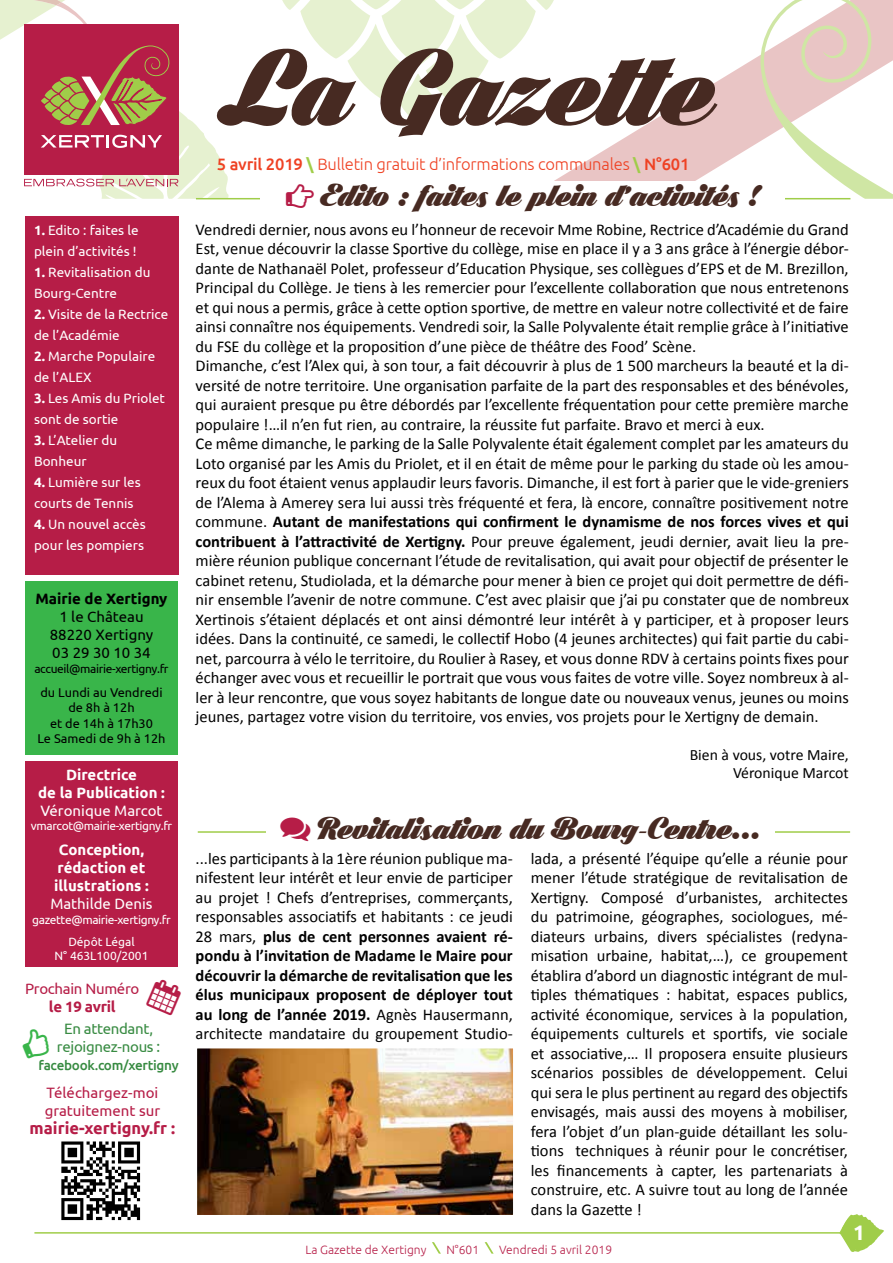
<style>
.page{position:relative;width:893px;height:1263px;background:#fff}
.page>*{position:absolute;margin:0;border:0;box-sizing:border-box;transform-origin:0 0}
.t1{font:120px "Black Larch PERSONALUSEONLY";color:#472a22}
.t2{font:34.5px "Black Larch PERSONALUSEONLY";color:#472a22}
.t3{font:700 21px "Ubuntu";color:#fff}
.t4{font:16.5px/19.5px "Calibri";color:#000;text-align:justify}
.t5{font:300 16.5px "Ubuntu";letter-spacing:-.01em;color:#ef4123}
.t6{font:700 16.5px "Ubuntu";color:#b61d47}
.t7{font:15.75px/18.8px "Calibri";color:#000;text-align:right}
.t8{font:700 15px/18px "Ubuntu";color:#fff;text-align:center}
.t9{font:15px/18px "Ubuntu";color:#000;text-align:center}
.t10{font:15px/18px "Ubuntu";color:#b61d47}
.t11{font:15px "Ubuntu";color:#fff}
.t12{font:15px/18px "Ubuntu";letter-spacing:-.02em;color:#388b42;text-align:center}
.t13{font:700 15px "Ubuntu";color:#000}
.t14{font:15px "Ubuntu";letter-spacing:-.02em;color:#b61d47}
.t15{font:700 15px "Ubuntu";letter-spacing:-.02em;color:#b61d47}
.t16{font:13.5px/21px "Ubuntu";color:#fff}
.t17{font:500 13.5px "Ubuntu";letter-spacing:-.02em;color:#388b42}
.t18{font:12.75px/15.3px "Ubuntu";color:#000;text-align:center}
.t19{font:12px/21.6px "Ubuntu";letter-spacing:-.03em;color:#fff;text-align:center}
.t20{font:300 12px "Ubuntu";color:#b61d47}
.t21{font:12px "Ubuntu";letter-spacing:-.03em;color:#000}
.t22{font:12px "Ubuntu";color:#fff}
.s1{font-weight:700}
.s2{font-weight:500}
.s3{font-weight:700;color:#a0cd49}
</style>
<div class="page">
<svg style="left:432px;top:1242px;width:9px;height:11px"></svg>
<svg style="left:485px;top:1242px;width:8px;height:11px"></svg>
<hr style="left:34px;top:1232px;width:811px;height:1px;background:#a0cd49">
<svg style="left:282px;top:0;width:242px;height:124px"></svg>
<svg style="left:524px;top:0;width:236px;height:181px"></svg>
<svg style="left:760px;top:0;width:133px;height:199px"></svg>
<svg style="left:0;top:0;width:229px;height:199px"></svg>
<div style="left:26px;top:216px;width:153px;height:358px;background:#b61d47"></div>
<div style="left:26px;top:581px;width:152px;height:174px;background:#39b54a"></div>
<div style="left:25px;top:761px;width:153px;height:206px;background:#b61d47"></div>
<img style="left:62px;top:1141px;width:79px;height:80px">
<hr style="left:196px;top:198px;width:654px;height:1px;background:#a0cd49">
<div style="left:260px;top:182px;width:525px;height:34px;background:#fff"></div>
<svg style="left:839px;top:1214px;width:45px;height:38px"></svg>
<hr style="left:198px;top:831px;width:652px;height:2px;background:#a0cd49">
<div style="left:267px;top:814px;width:508px;height:37px;background:#fff"></div>
<img style="left:199px;top:1050px;width:312px;height:163px">
<div style="left:196px;top:1047px;width:318px;height:169px;border:2px solid #fff"></div>
<p class="t16" style="left:34px;top:219px;width:106px"><span class="s1">1.</span> Edito : faites le plein d’activités !</p>
<p class="t16" style="left:34px;top:261px;width:118px"><span class="s1">1.</span> Revitalisation du<br>Bourg-Centre</p>
<p class="t16" style="left:34px;top:303px;width:136px"><span class="s1">2.</span> Visite de la Rectrice de l’Académie</p>
<p class="t16" style="left:34px;top:345px;width:123px"><span class="s1">2.</span> Marche Populaire de l’ALEX</p>
<p class="t16" style="left:34px;top:387px;width:133px"><span class="s1">3.</span> Les Amis du Priolet sont de sortie</p>
<p class="t16" style="left:34px;top:429px;width:85px"><span class="s1">3.</span> L’Atelier du<br>Bonheur</p>
<p class="t16" style="left:34px;top:471px;width:108px"><span class="s1">4.</span> Lumière sur les courts de Tennis</p>
<p class="t16" style="left:34px;top:513px;width:113px"><span class="s1">4.</span> Un nouvel accès pour les pompiers</p>
<p class="t13" style="left:36px;top:590px;width:133px">Mairie de Xertigny</p>
<p class="t9" style="left:50px;top:607px;width:105px">1 le Château<br>88220 Xertigny<br>03 29 30 10 34</p>
<p class="t21" style="left:34px;top:661px;width:136px">accueil@mairie-xertigny.fr</p>
<p class="t18" style="left:38px;top:684px;width:130px">du Lundi au Vendredi de 8h à 12h<br>et de 14h à 17h30<br>Le Samedi de 9h à 12h</p>
<p class="t8" style="left:38px;top:765px;width:128px">Directrice<br>de la Publication :</p>
<p class="t11" style="left:40px;top:801px;width:124px">Véronique Marcot</p>
<p class="t19" style="left:31px;top:815px;width:143px">vmarcot@mairie-xertigny.fr</p>
<p class="t8" style="left:54px;top:841px;width:96px">Conception, rédaction et illustrations :</p>
<p class="t11" style="left:50px;top:895px;width:104px">Mathilde Denis</p>
<p class="t19" style="left:32px;top:908px;width:140px">gazette@mairie-xertigny.fr<br>Dépôt Légal</p>
<p class="t22" style="left:55px;top:948px;width:96px">N° 463L100/2001</p>
<p class="t14" style="left:25px;top:980px;width:116px">Prochain Numéro</p>
<p class="t15" style="left:49px;top:998px;width:68px">le 19 avril</p>
<p class="t12" style="left:57px;top:1019px;width:105px">En attendant, rejoignez-nous :</p>
<p class="t17" style="left:39px;top:1057px;width:142px">facebook.com/xertigny</p>
<p class="t10" style="left:45px;top:1083px;width:117px">Téléchargez-moi gratuitement sur</p>
<p class="t6" style="left:30px;top:1118px;width:147px">mairie-xertigny.fr :</p>
<h1 class="t1" style="left:217px;top:19px;width:499px">La Gazette</h1>
<p class="t5" style="left:217px;top:154px;width:474px"><span class="s2">5 avril 2019</span> <span class="s3">\</span> Bulletin gratuit d’informations communales <span class="s3">\</span> <span class="s2">N°601</span></p>
<h2 class="t2" style="left:321px;top:175px;width:439px">Edito : faites le plein d’activités !</h2>
<p class="t4" style="left:196px;top:219px;width:655px;text-align:left">Vendredi dernier, nous avons eu l’honneur de recevoir Mme Robine, Rectrice d’Académie du Grand Est, venue découvrir la classe Sportive du collège, mise en place il y a 3 ans grâce à l’énergie débor&shy;dante de Nathanaël Polet, professeur d’Education Physique, ses collègues d’EPS et de M. Brezillon, Principal du Collège. Je tiens à les remercier pour l’excellente collaboration que nous entretenons et qui nous a permis, grâce à cette option sportive, de mettre en valeur notre collectivité et de faire ainsi connaître nos équipements. Vendredi soir, la Salle Polyvalente était remplie grâce à l’initiative du FSE du collège et la proposition d’une pièce de théâtre des Food’ Scène.<br>Dimanche, c’est l’Alex qui, à son tour, a fait découvrir à plus de 1 500 marcheurs la beauté et la di&shy;versité de notre territoire. Une organisation parfaite de la part des responsables et des bénévoles, qui auraient presque pu être débordés par l’excellente fréquentation pour cette première marche populaire !…il n’en fut rien, au contraire, la réussite fut parfaite. Bravo et merci à eux.<br>Ce même dimanche, le parking de la Salle Polyvalente était également complet par les amateurs du Loto organisé par les Amis du Priolet, et il en était de même pour le parking du stade où les amou&shy;reux du foot étaient venus applaudir leurs favoris. Dimanche, il est fort à parier que le vide-greniers de l’Alema à Amerey sera lui aussi très fréquenté et fera, là encore, connaître positivement notre commune. <span class="s1">Autant de manifestations qui confirment le dynamisme de nos forces vives et qui contribuent à l’attractivité de Xertigny.</span> Pour preuve également, jeudi dernier, avait lieu la pre&shy;mière réunion publique concernant l’étude de revitalisation, qui avait pour objectif de présenter le cabinet retenu, Studiolada, et la démarche pour mener à bien ce projet qui doit permettre de défi&shy;nir ensemble l’avenir de notre commune. C’est avec plaisir que j’ai pu constater que de nombreux Xertinois s’étaient déplacés et ont ainsi démontré leur intérêt à y participer, et à proposer leurs idées. Dans la continuité, ce samedi, le collectif Hobo (4 jeunes architectes) qui fait partie du cabi&shy;net, parcourra à vélo le territoire, du Roulier à Rasey, et vous donne RDV à certains points fixes pour échanger avec vous et recueillir le portrait que vous vous faites de votre ville. Soyez nombreux à al&shy;ler à leur rencontre, que vous soyez habitants de longue date ou nouveaux venus, jeunes ou moins jeunes, partagez votre vision du territoire, vos envies, vos projets pour le Xertigny de demain.</p>
<p class="t7" style="left:690px;top:745px;width:161px">Bien à vous, votre Maire,<br>Véronique Marcot</p>
<h2 class="t2" style="left:318px;top:809px;width:444px">Revitalisation du Bourg-Centre...</h2>
<p class="t4" style="left:196px;top:848px;width:319px">...les participants à la 1ère réunion publique ma&shy;nifestent leur intérêt et leur envie de participer au projet ! Chefs d’entreprises, commerçants, responsables associatifs et habitants : ce jeudi 28 mars, <span class="s1">plus de cent personnes avaient ré&shy;pondu à l’invitation de Madame le Maire pour découvrir la démarche de revitalisation que les élus municipaux proposent de déployer tout au long de l’année 2019.</span> Agnès Hausermann, architecte mandataire du groupement Studio-</p>
<p class="t4" style="left:531px;top:848px;width:319px">lada, a présenté l’équipe qu’elle a réunie pour mener l’étude stratégique de revitalisation de Xertigny. Composé d’urbanistes, architectes du patrimoine, géographes, sociologues, mé&shy;diateurs urbains, divers spécialistes (redyna&shy;misation urbaine, habitat,…), ce groupement établira d’abord un diagnostic intégrant de mul&shy;tiples thématiques : habitat, espaces publics, activité économique, services à la population, équipements culturels et sportifs, vie sociale et associative,… Il proposera ensuite plusieurs scénarios possibles de développement. Celui qui sera le plus pertinent au regard des objectifs envisagés, mais aussi des moyens à mobiliser, fera l’objet d’un plan-guide détaillant les solu&shy;tions techniques à réunir pour le concrétiser, les financements à capter, les partenariats à construire, etc. A suivre tout au long de l’année dans la Gazette !</p>
<p class="t20" style="left:305px;top:1242px;width:123px">La Gazette de Xertigny</p>
<p class="t20" style="left:446px;top:1242px;width:34px">N°601</p>
<p class="t20" style="left:499px;top:1242px;width:114px">Vendredi 5 avril 2019</p>
<p class="t3" style="left:853px;top:1219px;width:13px">1</p>
</div>
